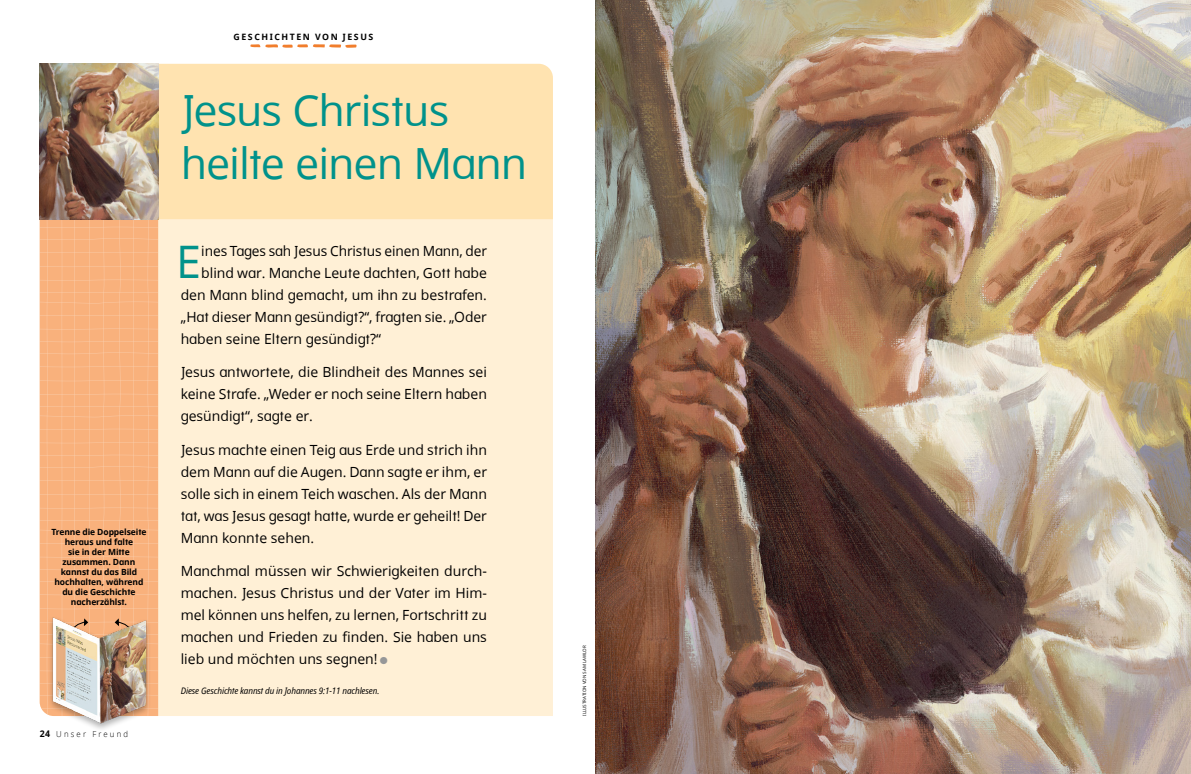
<style>
.page{position:relative;width:1191px;height:774px;background:#fff}
.page>*{position:absolute;margin:0;border:0;box-sizing:border-box;transform-origin:0 0}
.p1_first{font:44.8px "Dots Solidlds Lat";color:#00928b}
.t1{font:43px/53px "Dots Solidlds Lat";letter-spacing:-.025em;color:#00928b}
.p1{font:14px/22px "Dots Solidlds Lat";color:#000;text-align:justify}
.p1_first-2{font:14px "Dots Solidlds Lat";color:#000}
.p1_aside_info_first{font:italic 9px "Dots Solid Condlds Lat";letter-spacing:-.01em;color:#000}
.t2{font:700 8.8px "Dots Solidlds Lat";letter-spacing:.18em;color:#000}
.p1_kicker__Custom{font:700 8.5px/9.9px "Dots Solidlds Lat";letter-spacing:-.01em;color:#000;text-align:center}
.t3{font:300 8.2px "Dots Solidlds Lat";letter-spacing:.28em;color:#000;scale:.95 1}
.t4{font:4.5px "Dots Solidlds Lat";color:#000}
.s1{font-weight:700;font-size:9.2px}
.s2{font-family:"Ding P Ilds Dpi";font-size:10px;color:#969798}
</style>
<div class="page">
<div style="left:158px;top:219px;width:395px;height:497px;background:#fff0d6"></div>
<div style="left:158px;top:64px;width:395px;height:155px;background:#ffe3b0"></div>
<img style="left:595px;top:0;width:596px;height:774px">
<img style="left:40px;top:64px;width:118px;height:155px">
<svg style="left:250px;top:44px;width:107px;height:4px"></svg>
<svg style="left:40px;top:219px;width:118px;height:497px;background:#f8b27e"></svg>
<div style="left:48px;top:615px;width:104px;height:117px;background:#000;opacity:.3"></div>
<img style="left:53px;top:617px;width:94px;height:110px">
<p class="p1_kicker__Custom" style="left:51px;top:527px;width:97px">Trenne die Doppelseite heraus und falte<br>sie in der Mitte zusammen. Dann kannst du das Bild hochhalten, während du die Geschichte nacherzählst.</p>
<p class="t3" style="left:40px;top:728px;width:94px"><span class="s1">24</span> Unser Freund</p>
<p class="t2" style="left:233px;top:30px;width:141px">GESCHICHTEN VON JESUS</p>
<p class="t1" style="left:181px;top:85px;width:348px">Jesus Christus heilte einen Mann</p>
<p class="p1_first" style="left:176px;top:229px;width:26px">E</p>
<p class="p1_first-2" style="left:201px;top:241px;width:287px">ines Tages sah Jesus Christus einen Mann, der</p>
<p class="p1_first-2" style="left:201px;top:263px;width:287px">blind war. Manche Leute dachten, Gott habe</p>
<p class="p1_first-2" style="left:181px;top:285px;width:308px">den Mann blind gemacht, um ihn zu bestrafen.</p>
<p class="p1_first-2" style="left:181px;top:307px;width:308px">„Hat dieser Mann gesündigt?“, fragten sie. „Oder</p>
<p class="p1_first-2" style="left:181px;top:329px;width:202px">haben seine Eltern gesündigt?“</p>
<p class="p1" style="left:181px;top:361px;width:308px">Jesus antwortete, die Blindheit des Mannes sei keine Strafe. „Weder er noch seine Eltern haben gesündigt“, sagte er.</p>
<p class="p1" style="left:181px;top:439px;width:308px">Jesus machte einen Teig aus Erde und strich ihn dem Mann auf die Augen. Dann sagte er ihm, er solle sich in einem Teich waschen. Als der Mann tat, was Jesus gesagt hatte, wurde er geheilt! Der Mann konnte sehen.</p>
<p class="p1" style="left:181px;top:560px;width:308px">Manchmal müssen wir Schwierigkeiten durch&shy;machen. Jesus Christus und der Vater im Him&shy;mel können uns helfen, zu lernen, Fortschritt zu machen und Frieden zu finden. Sie haben uns lieb und möchten uns segnen! <span class="s2">●</span></p>
<p class="p1_aside_info_first" style="left:181px;top:684px;width:200px">Diese Geschichte kannst du in Johannes 9:1-11 nachlesen.</p>
<p class="t4" style="left:581px;top:716px;width:72px;rotate:-90deg">ILLUSTRATION VON SAM LAWLOR</p>
</div>
